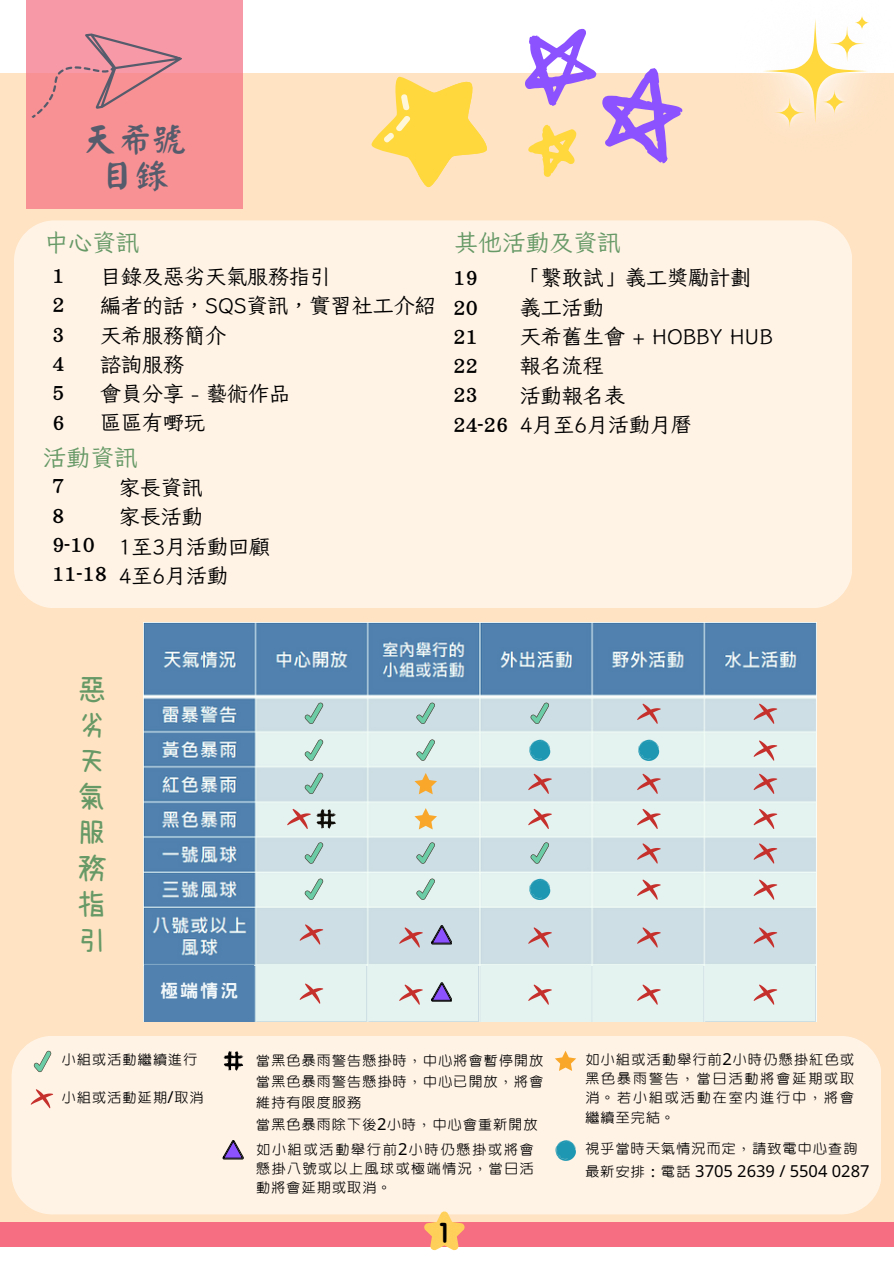
<style>
.page{position:relative;width:894px;height:1264px;background:#fff}
.page>*{position:absolute;margin:0;border:0;box-sizing:border-box;transform-origin:0 0}
.t1{font:34.8px/35.8px "Han Wang Yan Kai";color:#565c6c;text-align:center}
.t2{font:33px "Canva Soft Candy TC";color:#000}
.t3{font:29.4px/35.8px "uzura font";color:#696;text-align:justify}
.t4{font:23.7px "Iansui 094";color:#696}
.t5{font:21px/29.2px "Iansui 094";color:#000}
.t6{font:21px/29.2px "Han Wang Yan Kai";color:#000}
.t7{font:800 18px "Han Wang Hei";color:#f2f8fa}
.t8{font:16.5px/19.2px "cw Te X Yen";color:#000}
.s1{font-family:"Noto Sans"}
</style>
<div class="page">
<div style="left:0;top:0;width:893px;height:1263px;background:#ffe3c2"></div>
<div style="left:0;top:1222px;width:893px;height:41px;background:#f56e81"></div>
<div style="left:14px;top:220px;width:837px;height:388px;background:#fff3e6;border-radius:40px"></div>
<div style="left:0;top:0;width:893px;height:73px;background:#fff"></div>
<div style="left:27px;top:0;width:216px;height:209px;background:linear-gradient(to bottom,#f899a8,#f88e8e)"></div>
<div style="left:0;top:1247px;width:893px;height:16px;background:#fff"></div>
<svg style="left:31px;top:16px;width:151px;height:144px;background:#ef9198"></svg>
<div style="left:12px;top:1035px;width:869px;height:179px;background:#fff3e6;border-radius:40px"></div>
<svg style="left:34px;top:1050px;width:18px;height:22px"></svg>
<svg style="left:31px;top:1089px;width:22px;height:19px"></svg>
<svg style="left:223px;top:1051px;width:20px;height:19px"></svg>
<svg style="left:555px;top:1051px;width:21px;height:19px"></svg>
<svg style="left:555px;top:1140px;width:20px;height:20px"></svg>
<svg style="left:223px;top:1140px;width:20px;height:19px"></svg>
<img style="left:143px;top:622px;width:673px;height:341px">
<svg style="left:287px;top:808px;width:23px;height:21px"></svg>
<svg style="left:304px;top:702px;width:19px;height:22px"></svg>
<svg style="left:304px;top:739px;width:19px;height:21px"></svg>
<svg style="left:304px;top:772px;width:19px;height:22px"></svg>
<svg style="left:304px;top:878px;width:19px;height:21px"></svg>
<svg style="left:304px;top:842px;width:19px;height:21px"></svg>
<svg style="left:299px;top:924px;width:24px;height:20px"></svg>
<svg style="left:316px;top:808px;width:20px;height:20px"></svg>
<svg style="left:416px;top:702px;width:19px;height:22px"></svg>
<svg style="left:416px;top:739px;width:19px;height:21px"></svg>
<svg style="left:416px;top:842px;width:19px;height:21px"></svg>
<svg style="left:416px;top:878px;width:19px;height:21px"></svg>
<svg style="left:399px;top:927px;width:23px;height:20px"></svg>
<svg style="left:414px;top:808px;width:23px;height:21px"></svg>
<svg style="left:414px;top:773px;width:23px;height:21px"></svg>
<svg style="left:529px;top:739px;width:21px;height:22px"></svg>
<svg style="left:638px;top:739px;width:21px;height:22px"></svg>
<svg style="left:529px;top:878px;width:21px;height:22px"></svg>
<svg style="left:530px;top:702px;width:19px;height:22px"></svg>
<svg style="left:530px;top:842px;width:19px;height:21px"></svg>
<svg style="left:528px;top:773px;width:23px;height:21px"></svg>
<svg style="left:528px;top:808px;width:23px;height:21px"></svg>
<svg style="left:528px;top:927px;width:23px;height:20px"></svg>
<svg style="left:637px;top:927px;width:23px;height:20px"></svg>
<svg style="left:637px;top:879px;width:23px;height:20px"></svg>
<svg style="left:637px;top:843px;width:23px;height:20px"></svg>
<svg style="left:637px;top:808px;width:23px;height:21px"></svg>
<svg style="left:637px;top:773px;width:23px;height:21px"></svg>
<svg style="left:637px;top:703px;width:23px;height:21px"></svg>
<svg style="left:753px;top:927px;width:24px;height:20px"></svg>
<svg style="left:753px;top:879px;width:24px;height:20px"></svg>
<svg style="left:753px;top:843px;width:24px;height:20px"></svg>
<svg style="left:753px;top:808px;width:24px;height:21px"></svg>
<svg style="left:753px;top:773px;width:24px;height:21px"></svg>
<svg style="left:753px;top:740px;width:24px;height:20px"></svg>
<svg style="left:753px;top:703px;width:24px;height:21px"></svg>
<svg style="left:431px;top:925px;width:20px;height:19px"></svg>
<div style="left:256px;top:964px;width:110px;height:56px;background:#e4f2f0"></div>
<svg style="left:299px;top:983px;width:24px;height:20px"></svg>
<div style="left:368px;top:964px;width:110px;height:56px;background:#e4f2f0"></div>
<svg style="left:399px;top:984px;width:23px;height:20px"></svg>
<div style="left:480px;top:965px;width:110px;height:56px;background:#e4f2f0"></div>
<svg style="left:528px;top:984px;width:23px;height:20px"></svg>
<div style="left:593px;top:965px;width:109px;height:56px;background:#e4f2f0"></div>
<svg style="left:637px;top:984px;width:23px;height:20px"></svg>
<div style="left:704px;top:964px;width:110px;height:56px;background:#e4f2f0"></div>
<svg style="left:753px;top:984px;width:24px;height:20px"></svg>
<svg style="left:431px;top:982px;width:20px;height:19px"></svg>
<div style="left:144px;top:965px;width:110px;height:56px;background:#5182af"></div>
<svg style="left:763px;top:16px;width:106px;height:111px"></svg>
<svg style="left:371px;top:28px;width:312px;height:160px"></svg>
<svg style="left:423px;top:1211px;width:42px;height:40px"></svg>
<h3 class="t1" style="left:83px;top:122px;width:106px">天希號目錄</h3>
<h5 class="t4" style="left:45px;top:230px;width:97px">中心資訊</h5>
<h5 class="t6" style="left:52px;top:261px;width:14px;text-align:justify">1<br>2<br>3<br>4<br>5<br>6</h5>
<p class="t5" style="left:100px;top:261px;width:232px">目錄及惡劣天氣服務指引</p>
<p class="t5" style="left:100px;top:291px;width:337px">編者的話，SQS資訊，實習社工介紹天希服務簡介<br>諮詢服務<br>會員分享 - 藝術作品<br>區區有嘢玩</p>
<h4 class="t4" style="left:43px;top:445px;width:97px">活動資訊</h4>
<h4 class="t6" style="left:52px;top:471px;width:56px">7<br>8<br>9-10<br>11-18</h4>
<p class="t5" style="left:119px;top:472px;width:153px">家長資訊<br>家長活動<br>1至3月活動回顧<br>4至6月活動</p>
<h2 class="t4" style="left:454px;top:230px;width:168px">其他活動及資訊</h2>
<p class="t6" style="left:453px;top:263px;width:56px">19<br>20<br>21<br>22<br>23<br>24-26</p>
<p class="t5" style="left:520px;top:263px;width:255px">「繫敢試」義工獎勵計劃義工活動<br>天希舊生會 + HOBBY HUB報名流程<br>活動報名表<br>4月至6月活動月曆</p>
<p class="t3" style="left:77px;top:671px;width:31px">惡劣天氣服務指引</p>
<p class="t7" style="left:160px;top:981px;width:80px">極端情況</p>
<h1 class="t8" style="left:61px;top:1050px;width:138px">小組或活動繼續進行</h1>
<h3 class="t8" style="left:61px;top:1088px;width:144px">小組或活動延期<span class="s1">/</span>取消</h3>
<h5 class="t8" style="left:255px;top:1049px;width:290px;line-height:21.3px">當黑色暴雨警告懸掛時，中心將會暫停開放當黑色暴雨警告懸掛時，中心已開放，將會維持有限度服務<br>當黑色暴雨除下後<span class="s1">2</span>小時，中心會重新開放</h5>
<p class="t8" style="left:584px;top:1050px;width:271px;text-align:justify">如小組或活動舉行前<span class="s1">2</span>小時仍懸掛紅色或黑色暴雨警告，當日活動將會延期或取消。若小組或活動在室內進行中，將會繼續至完結。</p>
<h4 class="t8" style="left:255px;top:1140px;width:280px;text-align:justify">如小組或活動舉行前<span class="s1">2</span>小時仍懸掛或將會懸掛八號或以上風球或極端情況，當日活動將會延期或取消。</h4>
<h3 class="t8" style="left:584px;top:1138px;width:286px;line-height:22.5px">視乎當時天氣情況而定，請致電中心查詢最新安排：電話 <span class="s1">3705 2639 / 5504 0287</span></h3>
<p class="t2" style="left:439px;top:1214px;width:10px">1</p>
</div>
